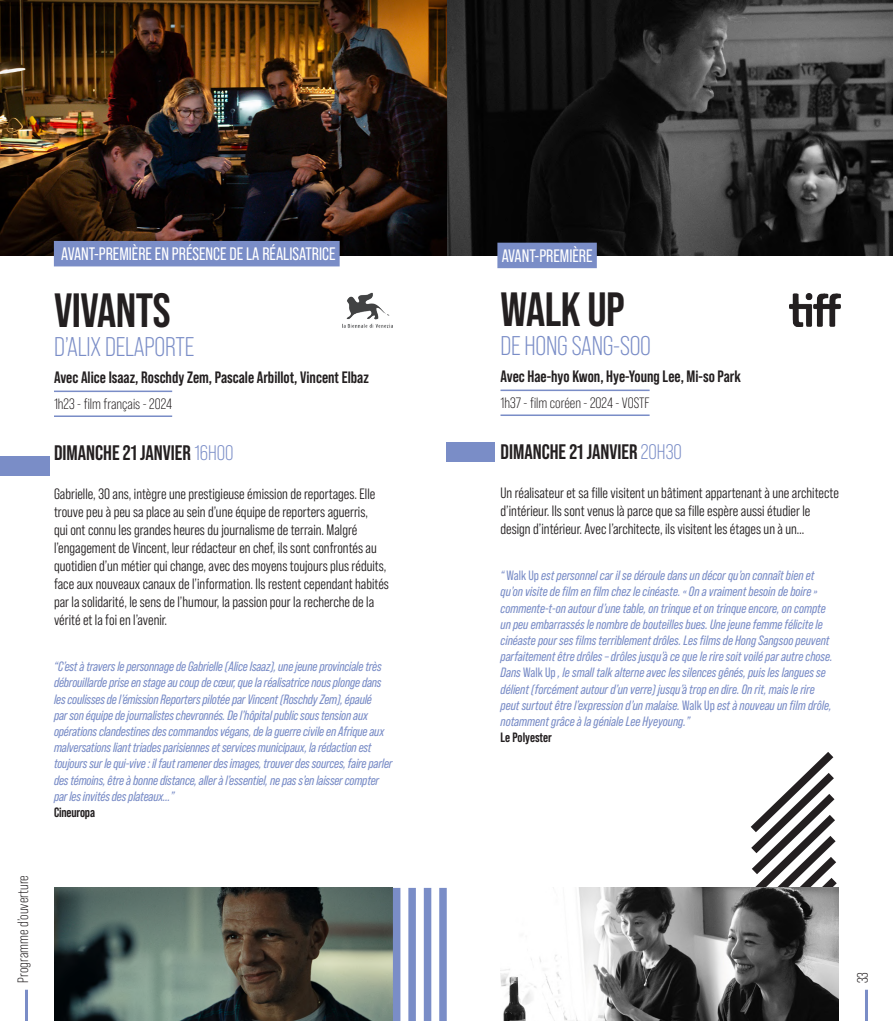
<style>
.page{position:relative;width:893px;height:1021px;background:#fff}
.page>*{position:absolute;margin:0;border:0;box-sizing:border-box;transform-origin:0 0}
.TITRE{font:700 48px "Bebas Neue Pro";letter-spacing:-.01em;color:#231f20}
.réalisateur{font:27px "Bebas Neue Pro";letter-spacing:-.01em;color:#7a8dc7}
.DATE___Heure{font:700 21px "Bebas Neue Pro";color:#231f20}
.type_événement{font:18px "Bebas Neue Pro";color:#fff}
.casting{font:700 16.5px "Bebas Neue Pro";color:#231f20}
.texte_std{font:15px/18px "Bebas Neue Pro Middle";color:#231f20}
.duree_-_annee{font:15px "Bebas Neue Pro";color:#231f20}
.citation{font:italic 13.5px/16.2px "Bebas Neue Pro";letter-spacing:-.01em;color:#7a8dc7}
.s1{font-weight:400;color:#7a8dc7}
.s2{font-weight:700;font-style:normal;color:#231f20}
.s3{font-style:normal}
</style>
<div class="page">
<hr style="left:25px;top:989px;width:3px;height:31px;background:#7a8dc7">
<hr style="left:865px;top:989px;width:3px;height:31px;background:#7a8dc7">
<svg style="left:750px;top:752px;width:87px;height:135px"></svg>
<img style="left:0;top:0;width:893px;height:255px">
<div style="left:497px;top:243px;width:100px;height:25px;background:#7a8dc7"></div>
<img style="left:500px;top:887px;width:339px;height:133px">
<hr style="left:500px;top:389px;width:150px;height:2px;background:#7a8dc7">
<hr style="left:500px;top:414px;width:150px;height:2px;background:#7a8dc7">
<img style="left:789px;top:294px;width:51px;height:32px">
<div style="left:446px;top:442px;width:49px;height:20px;background:#7a8dc7"></div>
<img style="left:54px;top:887px;width:338px;height:133px">
<div style="left:54px;top:241px;width:286px;height:25px;background:#7a8dc7"></div>
<div style="left:439px;top:887px;width:8px;height:133px;background:#7a8dc7"></div>
<div style="left:408px;top:887px;width:8px;height:133px;background:#7a8dc7"></div>
<div style="left:424px;top:887px;width:7px;height:133px;background:#7a8dc7"></div>
<div style="left:393px;top:887px;width:7px;height:133px;background:#7a8dc7"></div>
<hr style="left:54px;top:390px;width:118px;height:2px;background:#7a8dc7">
<hr style="left:54px;top:415px;width:118px;height:2px;background:#7a8dc7">
<img style="left:342px;top:292px;width:51px;height:36px">
<div style="left:0;top:456px;width:50px;height:20px;background:#7a8dc7"></div>
<p class="duree_-_annee" style="left:14px;top:982px;width:109px;rotate:-90deg">Programme d’ouverture</p>
<p class="type_événement" style="left:61px;top:244px;width:276px">AVANT-PREMIÈRE EN PRÉSENCE DE LA RÉALISATRICE</p>
<p class="TITRE" style="left:54px;top:283px;width:118px">VIVANTS</p>
<p class="réalisateur" style="left:54px;top:331px;width:142px">D’ALIX DELAPORTE</p>
<p class="casting" style="left:54px;top:367px;width:316px">Avec Alice Isaaz, Roschdy Zem, Pascale Arbillot, Vincent Elbaz</p>
<p class="duree_-_annee" style="left:54px;top:395px;width:120px">1h23 - film français - 2024</p>
<p class="DATE___Heure" style="left:54px;top:440px;width:181px">DIMANCHE 21 JANVIER <span class="s1">16H00</span></p>
<p class="texte_std" style="left:54px;top:485px;width:336px">Gabrielle, 30 ans, intègre une prestigieuse émission de reportages. Elle trouve peu à peu sa place au sein d’une équipe de reporters aguerris,<br>qui ont connu les grandes heures du journalisme de terrain. Malgré l’engagement de Vincent, leur rédacteur en chef, ils sont confrontés au quotidien d’un métier qui change, avec des moyens toujours plus réduits, face aux nouveaux canaux de l’information. Ils restent cependant habités par la solidarité, le sens de l’humour, la passion pour la recherche de la vérité et la foi en l’avenir.</p>
<p class="citation" style="left:54px;top:658px;width:340px">“C’est à travers le personnage de Gabrielle (Alice Isaaz), une jeune provinciale très débrouillarde prise en stage au coup de cœur, que la réalisatrice nous plonge dans les coulisses de l’émission Reporters pilotée par Vincent (Roschdy Zem), épaulé<br>par son équipe de journalistes chevronnés. De l’hôpital public sous tension aux opérations clandestines des commandos végans, de la guerre civile en Afrique aux malversations liant triades parisiennes et services municipaux, la rédaction est toujours sur le qui-vive : il faut ramener des images, trouver des sources, faire parler des témoins, être à bonne distance, aller à l’essentiel, ne pas s’en laisser compter par les invités des plateaux...”<br><span class="s2">Cineuropa</span></p>
<p class="type_événement" style="left:502px;top:245px;width:92px">AVANT-PREMIÈRE</p>
<p class="TITRE" style="left:500px;top:282px;width:126px">WALK UP</p>
<p class="réalisateur" style="left:500px;top:330px;width:152px">DE HONG SANG-SOO</p>
<p class="casting" style="left:500px;top:366px;width:242px">Avec Hae-hyo Kwon, Hye-Young Lee, Mi-so Park</p>
<p class="duree_-_annee" style="left:500px;top:394px;width:151px">1h37 - film coréen - 2024 - VOSTF</p>
<p class="DATE___Heure" style="left:500px;top:439px;width:183px">DIMANCHE 21 JANVIER <span class="s1">20H30</span></p>
<p class="texte_std" style="left:500px;top:484px;width:340px">Un réalisateur et sa fille visitent un bâtiment appartenant à une architecte d’intérieur. Ils sont venus là parce que sa fille espère aussi étudier le design d’intérieur. Avec l’architecte, ils visitent les étages un à un…</p>
<p class="citation" style="left:500px;top:567px;width:334px">“<span class="s3">Walk Up</span> est personnel car il se déroule dans un décor qu’on connaît bien et qu’on visite de film en film chez le cinéaste. « On a vraiment besoin de boire » commente-t-on autour d’une table, on trinque et on trinque encore, on compte un peu embarrassés le nombre de bouteilles bues. Une jeune femme félicite le cinéaste pour ses films terriblement drôles. Les films de Hong Sangsoo peuvent parfaitement être drôles – drôles jusqu’à ce que le rire soit voilé par autre chose.<br>Dans <span class="s3">Walk Up</span> , le small talk alterne avec les silences gênés, puis les langues se délient (forcément autour d’un verre) jusqu’à trop en dire. On rit, mais le rire peut surtout être l’expression d’un malaise. <span class="s3">Walk Up</span> est à nouveau un film drôle, notamment grâce à la géniale Lee Hyeyoung.”<br><span class="s2">Le Polyester</span></p>
<p class="duree_-_annee" style="left:854px;top:983px;width:13px;rotate:-90deg">33</p>
</div>
